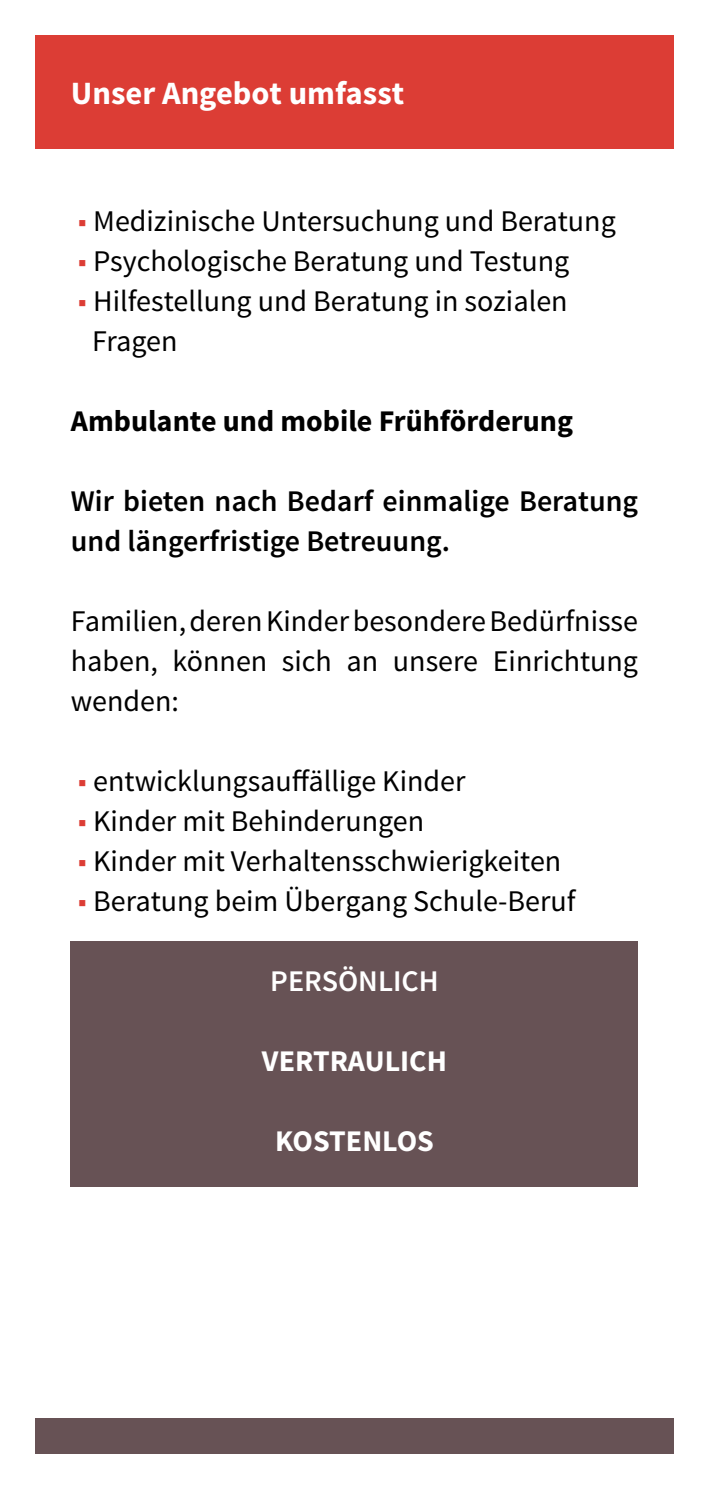
<style>
.page{position:relative;width:709px;height:1489px;background:#fff}
.page>*{position:absolute;margin:0;border:0;box-sizing:border-box;transform-origin:0 0}
.Kopfzeile_bei_100{font:700 32.5px "Source Sans Pro";color:#fff}
.Fließtext{font:30px/40px "Source Sans Pro";color:#000}
.Fließtext-2{font:600 30px/40px "Source Sans Pro";color:#000}
.Zwischenüberschrift{font:700 30px "Source Sans Pro";color:#000}
.Persönlich__vertraul{font:700 30px "Source Sans Pro";color:#fff}
.Persönlich__vertraul-2{font:600 30px "Source Sans Pro";color:#fff}
.s1{color:#dc3d35}
</style>
<div class="page">
<div style="left:35px;top:1417px;width:638px;height:36px;background:#675255"></div>
<div style="left:35px;top:35px;width:638px;height:114px;background:#dc3d35"></div>
<div style="left:71px;top:941px;width:567px;height:85px;background:#675255"></div>
<div style="left:71px;top:1021px;width:567px;height:85px;background:#675255"></div>
<div style="left:71px;top:1101px;width:567px;height:85px;background:#675255"></div>
<h1 class="Kopfzeile_bei_100" style="left:71px;top:73px;width:335px">Unser Angebot umfasst</h1>
<p class="Fließtext" style="left:78px;top:201px;width:539px"><span class="s1">■</span> Medizinische Untersuchung und Beratung</p>
<p class="Fließtext" style="left:78px;top:241px;width:493px"><span class="s1">■</span> Psychologische Beratung und Testung</p>
<p class="Fließtext" style="left:92px;top:281px;width:477px;text-indent:-14px"><span class="s1">■</span> Hilfestellung und Beratung in sozialen<br>Fragen</p>
<h2 class="Zwischenüberschrift" style="left:71px;top:402px;width:504px">Ambulante und mobile Frühförderung</h2>
<p class="Fließtext-2" style="left:71px;top:482px;width:568px">Wir bieten nach Bedarf einmalige Beratung und längerfristige Betreuung.</p>
<p class="Fließtext" style="left:71px;top:601px;width:568px;text-align:justify">Familien, deren Kinder besondere Bedürfnisse haben, können sich an unsere Einrichtung wenden:</p>
<p class="Fließtext" style="left:78px;top:761px;width:389px"><span class="s1">■</span> entwicklungsauffällige Kinder</p>
<p class="Fließtext" style="left:78px;top:801px;width:348px"><span class="s1">■</span> Kinder mit Behinderungen</p>
<p class="Fließtext" style="left:78px;top:841px;width:485px"><span class="s1">■</span> Kinder mit Verhaltensschwierigkeiten</p>
<p class="Fließtext" style="left:78px;top:881px;width:499px"><span class="s1">■</span> Beratung beim Übergang Schule-Beruf</p>
<p class="Persönlich__vertraul-2" style="left:270px;top:962px;width:170px">PERSÖNLICH</p>
<p class="Persönlich__vertraul" style="left:262px;top:1042px;width:186px">VERTRAULICH</p>
<p class="Persönlich__vertraul" style="left:275px;top:1122px;width:160px">KOSTENLOS</p>
</div>
